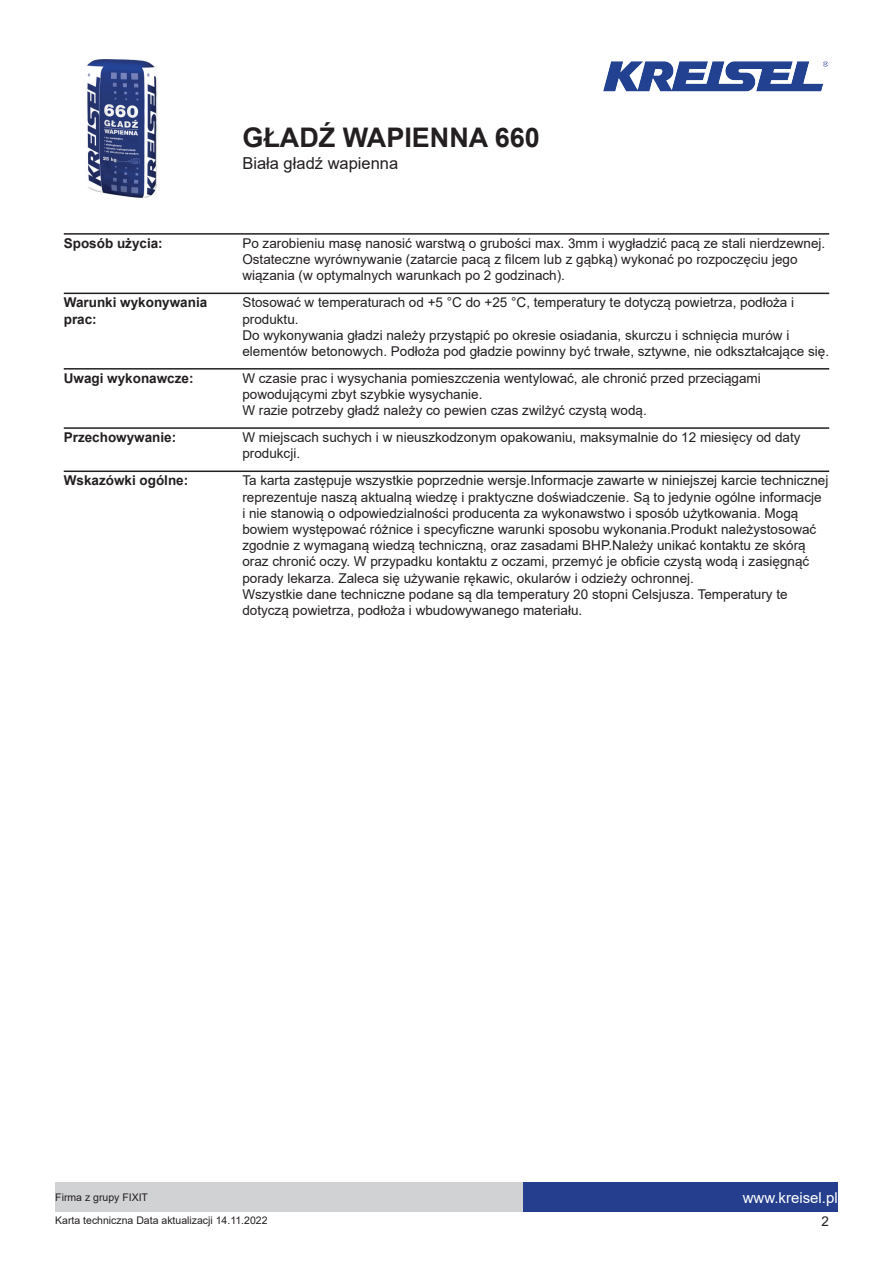
<style>
.page{position:relative;width:893px;height:1263px;background:#fff}
.page>*{position:absolute;margin:0;border:0;box-sizing:border-box;transform-origin:0 0}
.t1{font:700 27px "Arial";color:#231f20}
.t2{font:16.5px "Arial";color:#231f20}
.t3{font:15px "Arial";color:#fff}
.t4{font:13.5px/16.2px "Arial";color:#231f20}
.t5{font:700 13.5px/16.2px "Arial";color:#231f20}
.t6{font:10.5px "Arial";color:#231f20}
</style>
<div class="page">
<img style="left:87px;top:60px;width:71px;height:138px">
<img style="left:603px;top:61px;width:226px;height:31px">
<div style="left:523px;top:1182px;width:315px;height:30px;background:#253f8e"></div>
<div style="left:55px;top:1182px;width:468px;height:30px;background:#d1d2d4"></div>
<hr style="left:64px;top:233px;width:765px;height:2px;background:#231f20">
<hr style="left:64px;top:293px;width:765px;height:1px;background:#231f20">
<hr style="left:64px;top:368px;width:765px;height:2px;background:#231f20">
<hr style="left:64px;top:427px;width:765px;height:2px;background:#231f20">
<hr style="left:64px;top:470px;width:765px;height:2px;background:#231f20">
<h1 class="t1" style="left:242px;top:119px;width:299px">GŁADŹ WAPIENNA 660</h1>
<p class="t2" style="left:242px;top:152px;width:157px">Biała gładź wapienna</p>
<p class="t5" style="left:64px;top:235px;width:101px">Sposób użycia:</p>
<p class="t4" style="left:242px;top:235px;width:584px">Po zarobieniu masę nanosić warstwą o grubości max. 3mm i wygładzić pacą ze stali nierdzewnej.<br>Ostateczne wyrównywanie (zatarcie pacą z filcem lub z gąbką) wykonać po rozpoczęciu jego wiązania (w optymalnych warunkach po 2 godzinach).</p>
<p class="t5" style="left:64px;top:295px;width:145px">Warunki wykonywania prac:</p>
<p class="t4" style="left:242px;top:294px;width:588px">Stosować w temperaturach od +5 °C do +25 °C, temperatury te dotyczą powietrza, podłoża i produktu.<br>Do wykonywania gładzi należy przystąpić po okresie osiadania, skurczu i schnięcia murów i elementów betonowych. Podłoża pod gładzie powinny być trwałe, sztywne, nie odkształcające się.</p>
<p class="t5" style="left:64px;top:370px;width:131px">Uwagi wykonawcze:</p>
<p class="t4" style="left:242px;top:370px;width:520px">W czasie prac i wysychania pomieszczenia wentylować, ale chronić przed przeciągami powodującymi zbyt szybkie wysychanie.<br>W razie potrzeby gładź należy co pewien czas zwilżyć czystą wodą.</p>
<p class="t5" style="left:64px;top:429px;width:114px">Przechowywanie:</p>
<p class="t4" style="left:242px;top:429px;width:560px">W miejscach suchych i w nieuszkodzonym opakowaniu, maksymalnie do 12 miesięcy od daty produkcji.</p>
<p class="t5" style="left:64px;top:473px;width:126px">Wskazówki ogólne:</p>
<p class="t4" style="left:242px;top:472px;width:587px">Ta karta zastępuje wszystkie poprzednie wersje.Informacje zawarte w niniejszej karcie technicznej reprezentuje naszą aktualną wiedzę i praktyczne doświadczenie. Są to jedynie ogólne informacje<br>i nie stanowią o odpowiedzialności producenta za wykonawstwo i sposób użytkowania. Mogą bowiem występować różnice i specyficzne warunki sposobu wykonania.Produkt należystosować zgodnie z wymaganą wiedzą techniczną, oraz zasadami BHP.Należy unikać kontaktu ze skórą oraz chronić oczy. W przypadku kontaktu z oczami, przemyć je obficie czystą wodą i zasięgnąć porady lekarza. Zaleca się używanie rękawic, okularów i odzieży ochronnej.<br>Wszystkie dane techniczne podane są dla temperatury 20 stopni Celsjusza. Temperatury te dotyczą powietrza, podłoża i wbudowywanego materiału.</p>
<p class="t6" style="left:55px;top:1190px;width:94px">Firma z grupy FIXIT</p>
<p class="t3" style="left:743px;top:1187px;width:97px">www.kreisel.pl</p>
<p class="t6" style="left:55px;top:1213px;width:214px">Karta techniczna Data aktualizacji 14.11.2022</p>
<p class="t4" style="left:821px;top:1213px;width:9px">2</p>
</div>
